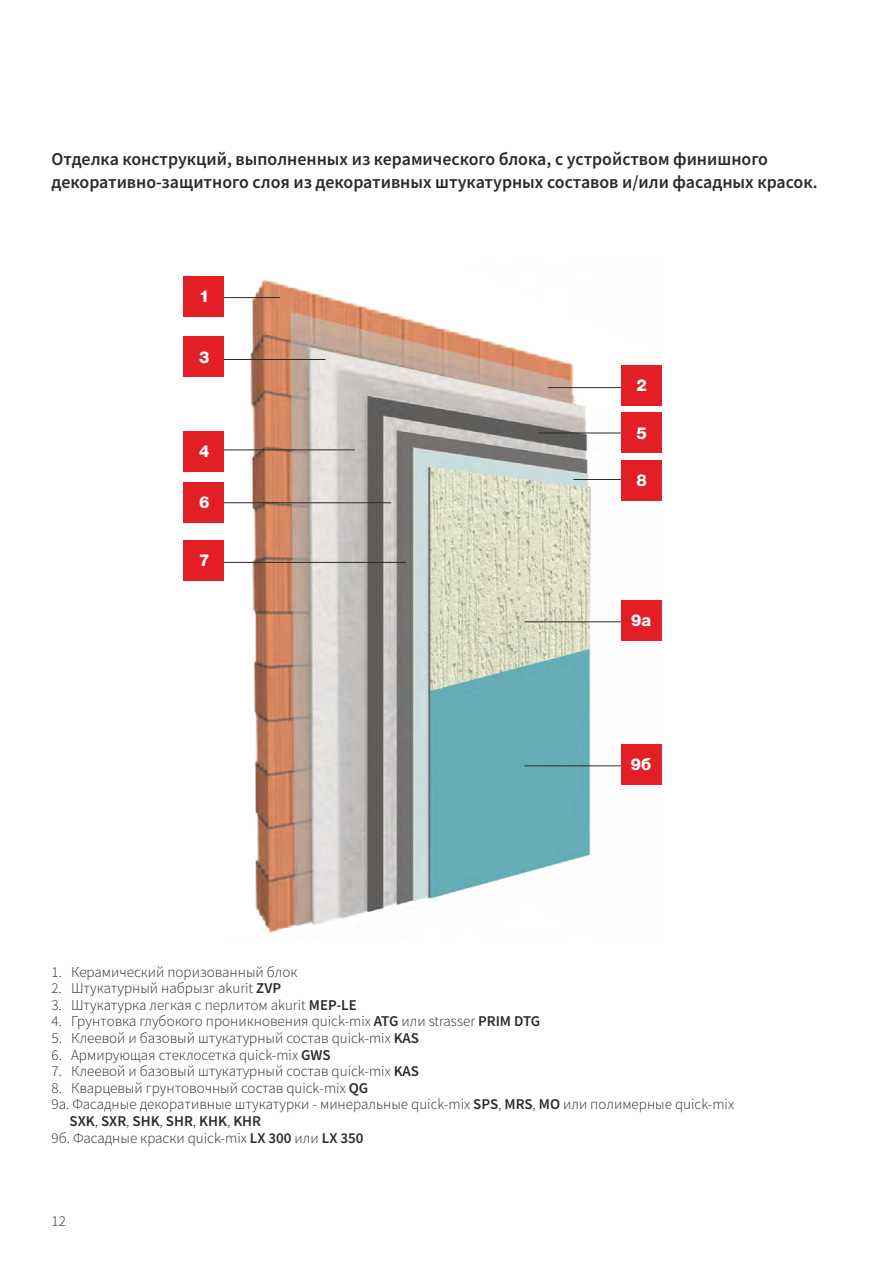
<style>
.page{position:relative;width:893px;height:1263px;background:#fff}
.page>*{position:absolute;margin:0;border:0;box-sizing:border-box;transform-origin:0 0}
.t1{font:600 18px/22.6px "Source Sans Pro";color:#2b2a29}
.t2{font:800 16.5px "Helvetica Neue Cyr";color:#fefefe}
.t3{font:300 15px "Source Sans Pro";color:#2b2a29}
.t4{font:600 15px "Source Sans Pro";color:#2b2a29}
.s1{font-weight:600}
.s2{font-weight:300}
</style>
<div class="page">
<img style="left:230px;top:279px;width:432px;height:654px">
<hr style="left:524px;top:621px;width:98px;height:1px;background:#2b2a29">
<div style="left:621px;top:600px;width:40px;height:40px;background:#e31e24"></div>
<hr style="left:573px;top:479px;width:49px;height:1px;background:#2b2a29">
<hr style="left:538px;top:433px;width:84px;height:1px;background:#2b2a29">
<div style="left:621px;top:460px;width:40px;height:40px;background:#e31e24"></div>
<div style="left:621px;top:413px;width:40px;height:40px;background:#e31e24"></div>
<hr style="left:524px;top:765px;width:98px;height:1px;background:#2b2a29">
<div style="left:621px;top:744px;width:40px;height:40px;background:#e31e24"></div>
<hr style="left:212px;top:359px;width:113px;height:1px;background:#2b2a29">
<hr style="left:215px;top:449px;width:140px;height:1px;background:#2b2a29">
<hr style="left:216px;top:502px;width:175px;height:1px;background:#2b2a29">
<hr style="left:216px;top:562px;width:190px;height:1px;background:#2b2a29">
<div style="left:184px;top:337px;width:40px;height:40px;background:#e31e24"></div>
<div style="left:184px;top:431px;width:40px;height:40px;background:#e31e24"></div>
<div style="left:184px;top:483px;width:40px;height:40px;background:#e31e24"></div>
<div style="left:184px;top:540px;width:40px;height:41px;background:#e31e24"></div>
<hr style="left:220px;top:297px;width:60px;height:1px;background:#2b2a29">
<div style="left:184px;top:276px;width:40px;height:41px;background:#e31e24"></div>
<hr style="left:548px;top:387px;width:74px;height:1px;background:#2b2a29">
<div style="left:621px;top:365px;width:40px;height:40px;background:#e31e24"></div>
<p class="t1" style="left:52px;top:149px;width:768px">Отделка конструкций, выполненных из керамического блока, с устройством финишного декоративно-защитного слоя из декоративных штукатурных составов и/или фасадных красок.</p>
<p class="t2" style="left:199px;top:290px;width:12px">1</p>
<p class="t2" style="left:199px;top:351px;width:12px">3</p>
<p class="t2" style="left:199px;top:445px;width:12px">4</p>
<p class="t2" style="left:199px;top:497px;width:12px">6</p>
<p class="t2" style="left:199px;top:554px;width:12px">7</p>
<p class="t2" style="left:636px;top:379px;width:12px">2</p>
<p class="t2" style="left:636px;top:427px;width:12px">5</p>
<p class="t2" style="left:636px;top:474px;width:12px">8</p>
<p class="t2" style="left:631px;top:614px;width:22px">9а</p>
<p class="t2" style="left:631px;top:758px;width:22px">9б</p>
<p class="t3" style="left:52px;top:965px;width:247px">1. Керамический поризованный блок</p>
<p class="t3" style="left:52px;top:982px;width:231px">2. Штукатурный набрызг akurit <span class="s1">ZVP</span></p>
<p class="t3" style="left:52px;top:998px;width:307px">3. Штукатурка легкая с перлитом akurit <span class="s1">MEP-LE</span></p>
<p class="t3" style="left:52px;top:1015px;width:490px">4. Грунтовка глубокого проникновения quick-mix <span class="s1">ATG</span> или strasser <span class="s1">PRIM DTG</span></p>
<p class="t3" style="left:52px;top:1032px;width:369px">5. Клеевой и базовый штукатурный состав quick-mix <span class="s1">KAS</span></p>
<p class="t3" style="left:52px;top:1048px;width:281px">6. Армирующая стеклосетка quick-mix <span class="s1">GWS</span></p>
<p class="t3" style="left:52px;top:1065px;width:369px">7. Клеевой и базовый штукатурный состав quick-mix <span class="s1">KAS</span></p>
<p class="t3" style="left:52px;top:1081px;width:318px">8. Кварцевый грунтовочный состав quick-mix <span class="s1">QG</span></p>
<p class="t3" style="left:52px;top:1098px;width:684px">9а. Фасадные декоративные штукатурки - минеральные quick-mix <span class="s1">SPS</span>, <span class="s1">MRS</span>, <span class="s1">MO</span> или полимерные quick-mix</p>
<p class="t4" style="left:70px;top:1115px;width:193px">SXK<span class="s2">,</span> SXR<span class="s2">,</span> SHK<span class="s2">,</span> SHR<span class="s2">,</span> KHK<span class="s2">,</span> KHR</p>
<p class="t3" style="left:52px;top:1131px;width:313px">9б. Фасадные краски quick-mix <span class="s1">LX 300</span> или <span class="s1">LX 350</span></p>
<p class="t3" style="left:52px;top:1214px;width:16px">12</p>
</div>
